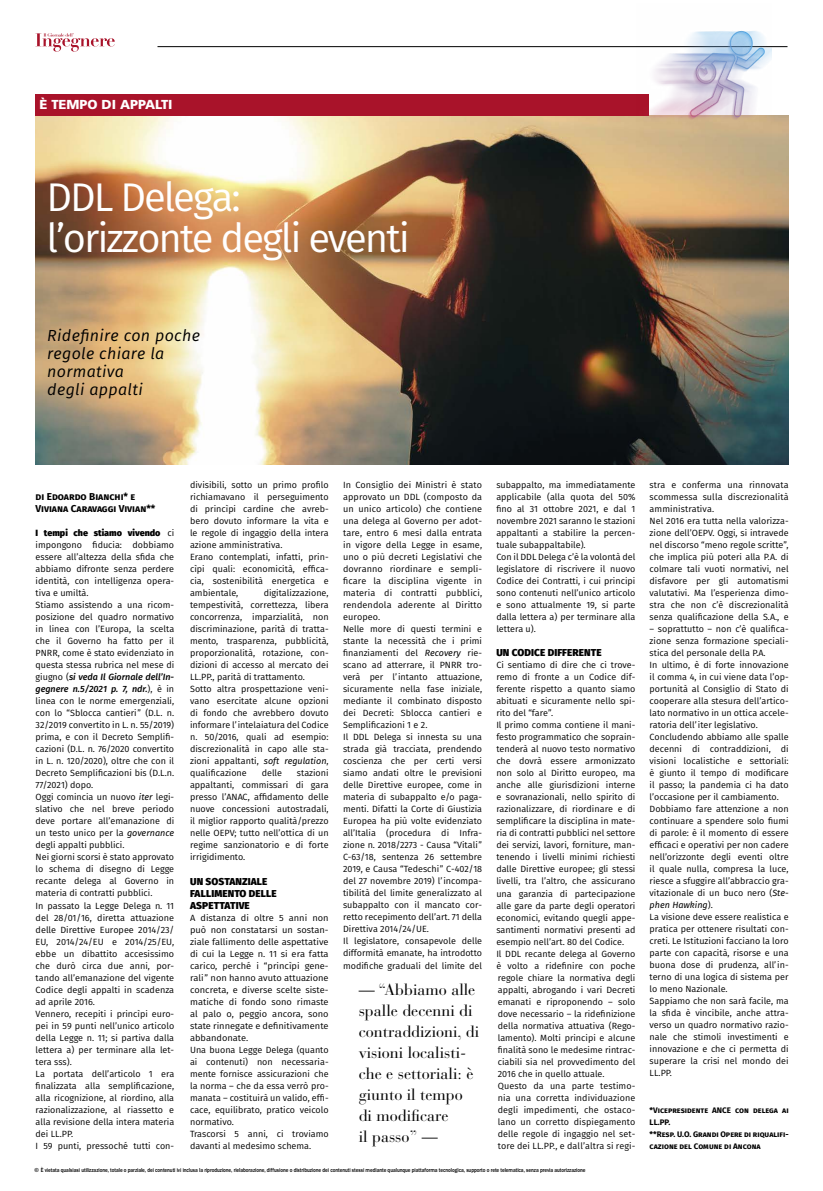
<style>
.page{position:relative;width:823px;height:1191px;background:#fff}
.page>*{position:absolute;margin:0;border:0;box-sizing:border-box;transform-origin:0 0}
.t1{font:40px/41px "Fira Sans";letter-spacing:-.05em;color:#fff}
.t2{font:16px/21px "Bauer Bodoni Std";color:#000}
.t3{font:italic 16px/18px "Fira Sans";letter-spacing:.02em;color:#000}
.t4{font:900 13px "Frutiger";color:#fff}
.t5{font:800 10px/12px "Fira Sans";letter-spacing:.01em;color:#000}
.t6{font:700 10px/12px "Fira Sans";color:#000}
.t7{font:9px/12px "Fira Sans";color:#000}
.t8{font:700 8px/12px "Fira Sans";color:#000}
.t9{font:500 6px "Franklin Gothic";letter-spacing:-.01em;color:#000}
.s1{font-weight:800}
.s2{font-weight:500;font-style:italic}
.s3{font-style:italic}
</style>
<div class="page">
<hr style="left:157px;top:46px;width:630px;height:1px;background:#000">
<svg style="left:35px;top:33px;width:80px;height:19px"></svg>
<img style="left:36px;top:116px;width:751px;height:348px">
<div style="left:35px;top:94px;width:613px;height:22px;background:#a9132a"></div>
<img style="left:636px;top:31px;width:135px;height:116px">
<h3 class="t4" style="left:39px;top:97px;width:135px">È TEMPO DI APPALTI</h3>
<h1 class="t1" style="left:46px;top:175px;width:364px">DDL Delega: l’orizzonte degli eventi</h1>
<h2 class="t3" style="left:47px;top:326px;width:154px">Ridefinire con poche regole chiare la normativa<br>degli appalti</h2>
<p class="t6" style="left:36px;top:490px;width:121px">di Edoardo Bianchi* e<br>Viviana Caravaggi Vivian**</p>
<p class="t7" style="left:36px;top:527px;width:140px"><span class="s1">I tempi che stiamo vivendo</span> ci impongono fiducia: dobbiamo essere all’altezza della sfida che abbiamo difronte senza perdere identità, con intelligenza opera&shy;tiva e umiltà.<br>Stiamo assistendo a una ricom&shy;posizione del quadro normativo in linea con l’Europa, la scelta che il Governo ha fatto per il<br>PNRR, come è stato evidenziato in questa stessa rubrica nel mese di giugno (<span class="s2">si veda Il Giornale dell’In&shy;gegnere n.5/2021 p. 7, ndr.</span>), è in linea con le norme emergenziali, con lo “Sblocca cantieri” (D.L. n.<br>32/2019 convertito in L. n. 55/2019) prima, e con il Decreto Semplifi&shy;cazioni (D.L. n. 76/2020 convertito in L. n. 120/2020), oltre che con il<br>Decreto Semplificazioni bis (D.L.n.<br>77/2021) dopo.<br>Oggi comincia un nuovo <span class="s3">iter</span> legi&shy;slativo che nel breve periodo deve portare all’emanazione di un testo unico per la <span class="s3">governance </span>degli appalti pubblici.<br>Nei giorni scorsi è stato approvato lo schema di disegno di Legge recante delega al Governo in materia di contratti pubblici.<br>In passato la Legge Delega n. 11 del 28/01/16, diretta attuazione delle Direttive Europee 2014/23/<br>EU, 2014/24/EU e 2014/25/EU, ebbe un dibattito accesissimo che durò circa due anni, por&shy;tando all’emanazione del vigente<br>Codice degli appalti in scadenza ad aprile 2016.<br>Vennero, recepiti i princìpi euro&shy;pei in 59 punti nell’unico articolo della Legge n. 11; si partiva dalla lettera a) per terminare alla let&shy;tera sss).<br>La portata dell’articolo 1 era finalizzata alla semplificazione, alla ricognizione, al riordino, alla razionalizzazione, al riassetto e alla revisione della intera materia dei LL.PP.<br>I 59 punti, pressoché tutti con-</p>
<p class="t7" style="left:190px;top:479px;width:140px">divisibili, sotto un primo profilo richiamavano il perseguimento di princìpi cardine che avreb&shy;bero dovuto informare la vita e le regole di ingaggio della intera azione amministrativa.<br>Erano contemplati, infatti, prin&shy;cìpi quali: economicità, effica&shy;cia, sostenibilità energetica e ambientale,</p>
<p class="t7" style="left:190px;top:587px;width:140px;text-indent:74px">digitalizzazione, tempestività, correttezza, libera concorrenza, imparzialità, non discriminazione, parità di tratta&shy;mento, trasparenza, pubblicità, proporzionalità, rotazione, con&shy;dizioni di accesso al mercato dei<br>LL.PP., parità di trattamento.<br>Sotto altra prospettazione veni&shy;vano esercitate alcune opzioni di fondo che avrebbero dovuto informare l’intelaiatura del Codice n. 50/2016, quali ad esempio: discrezionalità in capo alle sta&shy;zioni appaltanti, <span class="s3">soft regulation</span>, qualificazione</p>
<p class="t7" style="left:190px;top:767px;width:140px;text-align:justify;text-indent:107px">stazioni appaltanti, commissari di gara presso l’ANAC, affidamento delle nuove concessioni autostradali, il miglior rapporto qualità/prezzo nelle OEPV; tutto nell’ottica di un regime sanzionatorio e di forte irrigidimento.</p>
<p class="t5" style="left:190px;top:874px;width:88px">UN SOSTANZIALE<br>FALLIMENTO DELLE<br>ASPETTATIVE</p>
<p class="t7" style="left:190px;top:911px;width:140px">A distanza di oltre 5 anni non può non constatarsi un sostan&shy;ziale fallimento delle aspettative di cui la Legge n. 11 si era fatta carico, perché i “princìpi gene&shy;rali” non hanno avuto attuazione concreta, e diverse scelte siste&shy;matiche di fondo sono rimaste al palo o, peggio ancora, sono state rinnegate e definitivamente abbandonate.<br>Una buona Legge Delega (quanto ai contenuti) non necessaria&shy;mente fornisce assicurazioni che la norma – che da essa verrò pro&shy;manata – costituirà un valido, effi&shy;cace, equilibrato, pratico veicolo normativo.<br>Trascorsi 5 anni, ci troviamo davanti al medesimo schema.</p>
<p class="t7" style="left:261px;top:767px;width:22px">delle</p>
<p class="t7" style="left:343px;top:479px;width:140px">In Consiglio dei Ministri è stato approvato un DDL (composto da un unico articolo) che contiene una delega al Governo per adot&shy;tare, entro 6 mesi dalla entrata in vigore della Legge in esame, uno o più decreti Legislativi che dovranno riordinare e sempli&shy;ficare la disciplina vigente in materia di contratti pubblici, rendendola aderente al Diritto europeo.<br>Nelle more di questi termini e stante la necessità che i primi finanziamenti del <span class="s3">Recovery</span> rie&shy;scano ad atterrare, il PNRR tro&shy;verà per l’intanto attuazione, sicuramente nella fase iniziale, mediante il combinato disposto dei Decreti: Sblocca cantieri e<br>Semplificazioni 1 e 2.<br>Il DDL Delega si innesta su una strada già tracciata, prendendo coscienza che per certi versi siamo andati oltre le previsioni delle Direttive europee, come in materia di subappalto e/o paga&shy;menti. Difatti la Corte di Giustizia<br>Europea ha più volte evidenziato all’Italia (procedura di Infra&shy;zione n. 2018/2273 - Causa “Vitali”<br>C-63/18, sentenza 26 settembre<br>2019, e Causa “Tedeschi” C-402/18 del 27 novembre 2019) l’incompa&shy;tibilità del limite generalizzato al subappalto con il mancato cor&shy;retto recepimento dell’art. 71 della<br>Direttiva 2014/24/UE.<br>Il legislatore, consapevole delle difformità emanate, ha introdotto modifiche graduali del limite del</p>
<p class="t7" style="left:496px;top:479px;width:140px">subappalto, ma immediatamente applicabile (alla quota del 50% fino al 31 ottobre 2021, e dal 1 novembre 2021 saranno le stazioni appaltanti a stabilire la percen&shy;tuale subappaltabile).<br>Con il DDL Delega c’è la volontà del legislatore di riscrivere il nuovo<br>Codice dei Contratti, i cui principi sono contenuti nell’unico articolo e sono attualmente 19, si parte dalla lettera a) per terminare alla lettera u).</p>
<p class="t5" style="left:496px;top:646px;width:107px">UN CODICE DIFFERENTE</p>
<p class="t7" style="left:496px;top:659px;width:140px">Ci sentiamo di dire che ci trove&shy;remo di fronte a un Codice dif&shy;ferente rispetto a quanto siamo abituati e sicuramente nello spi&shy;rito del “fare”.<br>Il primo comma contiene il mani&shy;festo programmatico che soprain&shy;tenderà al nuovo testo normativo che dovrà essere armonizzato non solo al Diritto europeo, ma anche alle giurisdizioni interne e sovranazionali, nello spirito di razionalizzare, di riordinare e di semplificare la disciplina in mate&shy;ria di contratti pubblici nel settore dei servizi, lavori, forniture, man&shy;tenendo i livelli minimi richiesti dalle Direttive europee; gli stessi livelli, tra l’altro, che assicurano una garanzia di partecipazione alle gare da parte degli operatori economici, evitando quegli appe&shy;santimenti normativi presenti ad esempio nell’art. 80 del Codice.<br>Il DDL recante delega al Governo è volto a ridefinire con poche regole chiare la normativa degli appalti, abrogando i vari Decreti emanati e riproponendo – solo dove necessario – la ridefinizione della normativa attuativa (Rego&shy;lamento). Molti principi e alcune finalità sono le medesime rintrac&shy;ciabili sia nel provvedimento del<br>2016 che in quello attuale.<br>Questo da una parte testimo&shy;nia una corretta individuazione degli impedimenti, che ostaco&shy;lano un corretto dispiegamento delle regole di ingaggio nel set&shy;tore dei LL.PP., e dall’altra si regi-</p>
<h2 class="t2" style="left:358px;top:978px;width:122px">— “Abbiamo alle spalle decenni di contraddizioni, di visioni localisti&shy;che e settoriali: è giunto il tempo di modificare<br>il passo” —</h2>
<p class="t9" style="left:35px;top:1166px;width:552px">© È vietata qualsiasi utilizzazione, totale o parziale, dei contenuti ivi inclusa la riproduzione, rielaborazione, diffusione o distribuzione dei contenuti stessi mediante qualunque piattaforma tecnologica, supporto o rete telematica, senza previa autorizzazione</p>
<p class="t7" style="left:649px;top:479px;width:140px">stra e conferma una rinnovata scommessa sulla discrezionalità amministrativa.<br>Nel 2016 era tutta nella valorizza&shy;zione dell’OEPV. Oggi, si intravede nel discorso “meno regole scritte”, che implica più poteri alla P.A. di colmare tali vuoti normativi, nel disfavore per gli automatismi valutativi. Ma l’esperienza dimo&shy;stra che non c’è discrezionalità senza qualificazione della S.A., e</p>
<p class="t7" style="left:649px;top:623px;width:140px">– soprattutto – non c’è qualifica&shy;zione senza formazione speciali&shy;stica del personale della P.A.<br>In ultimo, è di forte innovazione il comma 4, in cui viene data l’op&shy;portunità al Consiglio di Stato di cooperare alla stesura dell’artico&shy;lato normativo in un ottica accele&shy;ratoria dell’iter legislativo.<br>Concludendo abbiamo alle spalle decenni di contraddizioni, di visioni localistiche e settoriali: è giunto il tempo di modificare il passo; la pandemia ci ha dato l’occasione per il cambiamento.<br>Dobbiamo fare attenzione a non continuare a spendere solo fiumi di parole: è il momento di essere efficaci e operativi per non cadere nell’orizzonte degli eventi oltre il quale nulla, compresa la luce, riesce a sfuggire all’abbraccio gra&shy;vitazionale di un buco nero (<span class="s3">Ste&shy;phen Hawking</span>).<br>La visione deve essere realistica e pratica per ottenere risultati con&shy;creti. Le Istituzioni facciano la loro parte con capacità, risorse e una buona dose di prudenza, all’in&shy;terno di una logica di sistema per lo meno Nazionale.<br>Sappiamo che non sarà facile, ma la sfida è vincibile, anche attra&shy;verso un quadro normativo razio&shy;nale che stimoli investimenti e innovazione e che ci permetta di superare la crisi nel mondo dei<br>LL.PP.</p>
<p class="t8" style="left:649px;top:1103px;width:140px">*Vicepresidente ANCE con delega ai<br>LL.PP.<br>**Resp. U.O. Grandi Opere di riqualifi&shy;cazione del Comune di Ancona</p>
</div>
